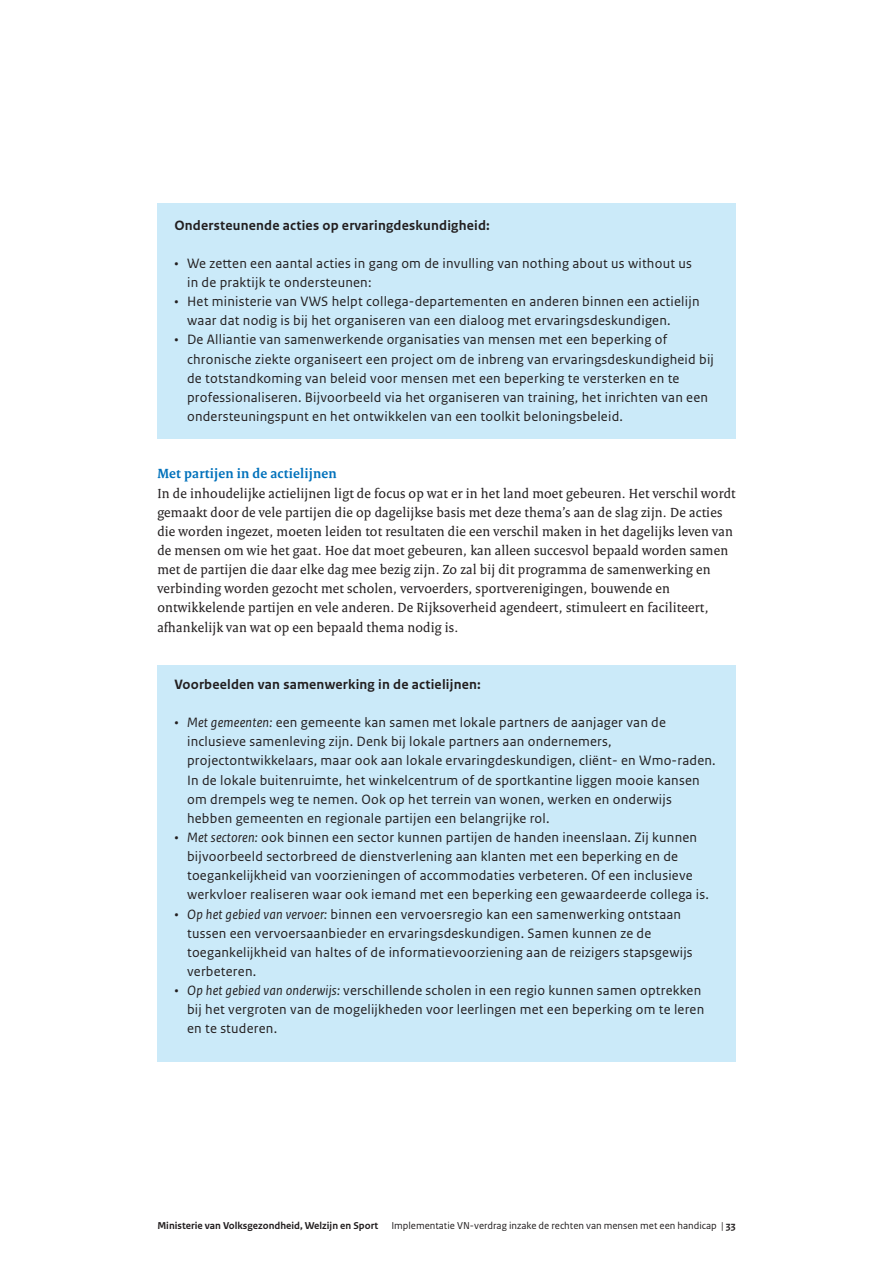
<style>
.page{position:relative;width:893px;height:1263px;background:#fff}
.page>*{position:absolute;margin:0;border:0;box-sizing:border-box;transform-origin:0 0}
.t1{font:14.25px/19.2px "Rijksoverheid Sans Text";letter-spacing:.015em;color:#231f20}
.vws_11_-_Plat{font:14.25px/19.2px "Rijksoverheid Serif";letter-spacing:.015em;color:#231f20}
.vws_19_-_Kader_plat{font:700 14.25px "Rijksoverheid Sans Text";letter-spacing:.015em;color:#231f20}
.vws_09_-_Tussenkop_d{font:700 14.25px "Rijksoverheid Serif";letter-spacing:.015em;color:#0071bb}
.t2{font:10.5px "Rijksoverheid Sans Text";color:#231f20}
.t3{font:700 10.5px "Rijksoverheid Sans Text";color:#231f20}
.s1{font-style:italic}
.s2{font-weight:700}
</style>
<div class="page">
<div style="left:157px;top:203px;width:579px;height:236px;background:#cbeaf9"></div>
<div style="left:157px;top:665px;width:579px;height:397px;background:#cbeaf9"></div>
<p class="vws_19_-_Kader_plat" style="left:174px;top:217px;width:317px">Ondersteunende acties op ervaringdeskundigheid:</p>
<p class="t1" style="left:187px;top:254px;width:506px;text-indent:-13px">• We zetten een aantal acties in gang om de invulling van nothing about us without us in de praktijk te ondersteunen:</p>
<p class="t1" style="left:187px;top:292px;width:514px;text-indent:-13px">• Het ministerie van VWS helpt collega-departementen en anderen binnen een actielijn waar dat nodig is bij het organiseren van een dialoog met ervaringsdeskundigen.</p>
<p class="t1" style="left:187px;top:330px;width:528px;text-indent:-13px">• De Alliantie van samenwerkende organisaties van mensen met een beperking of chronische ziekte organiseert een project om de inbreng van ervaringsdeskundigheid bij de totstandkoming van beleid voor mensen met een beperking te versterken en te professionaliseren. Bijvoorbeeld via het organiseren van training, het inrichten van een ondersteuningspunt en het ontwikkelen van een toolkit beloningsbeleid.</p>
<p class="vws_09_-_Tussenkop_d" style="left:157px;top:465px;width:181px">Met partijen in de actielijnen</p>
<p class="vws_11_-_Plat" style="left:157px;top:483px;width:580px">In de inhoudelijke actielijnen ligt de focus op wat er in het land moet gebeuren. Het verschil wordt gemaakt door de vele partijen die op dagelijkse basis met deze thema’s aan de slag zijn. De acties die worden ingezet, moeten leiden tot resultaten die een verschil maken in het dagelijks leven van de mensen om wie het gaat. Hoe dat moet gebeuren, kan alleen succesvol bepaald worden samen met de partijen die daar elke dag mee bezig zijn. Zo zal bij dit programma de samenwerking en verbinding worden gezocht met scholen, vervoerders, sportverenigingen, bouwende en ontwikkelende partijen en vele anderen. De Rijksoverheid agendeert, stimuleert en faciliteert, afhankelijk van wat op een bepaald thema nodig is.</p>
<p class="vws_19_-_Kader_plat" style="left:174px;top:676px;width:308px">Voorbeelden van samenwerking in de actielijnen:</p>
<p class="t1" style="left:187px;top:713px;width:530px;text-indent:-13px"><span class="s1">• Met gemeenten:</span> een gemeente kan samen met lokale partners de aanjager van de inclusieve samenleving zijn. Denk bij lokale partners aan ondernemers, projectontwikkelaars, maar ook aan lokale ervaringdeskundigen, cliënt- en Wmo-raden.<br>In de lokale buitenruimte, het winkelcentrum of de sportkantine liggen mooie kansen om drempels weg te nemen. Ook op het terrein van wonen, werken en onderwijs hebben gemeenten en regionale partijen een belangrijke rol.</p>
<p class="t1" style="left:187px;top:828px;width:523px;text-indent:-13px"><span class="s1">• Met sectoren:</span> ook binnen een sector kunnen partijen de handen ineenslaan. Zij kunnen bijvoorbeeld sectorbreed de dienstverlening aan klanten met een beperking en de toegankelijkheid van voorzieningen of accommodaties verbeteren. Of een inclusieve werkvloer realiseren waar ook iemand met een beperking een gewaardeerde collega is.</p>
<p class="t1" style="left:187px;top:904px;width:507px;text-indent:-13px"><span class="s1">• Op het gebied van vervoer:</span> binnen een vervoersregio kan een samenwerking ontstaan tussen een vervoersaanbieder en ervaringsdeskundigen. Samen kunnen ze de toegankelijkheid van haltes of de informatievoorziening aan de reizigers stapsgewijs verbeteren.</p>
<p class="t1" style="left:187px;top:981px;width:519px;text-indent:-13px"><span class="s1">• Op het gebied van onderwijs:</span> verschillende scholen in een regio kunnen samen optrekken bij het vergroten van de mogelijkheden voor leerlingen met een beperking om te leren en te studeren.</p>
<p class="t3" style="left:157px;top:1219px;width:222px">Ministerie van Volksgezondheid, Welzijn en Sport</p>
<p class="t2" style="left:391px;top:1219px;width:346px">Implementatie VN-verdrag inzake de rechten van mensen met een handicap | <span class="s2">33</span></p>
</div>
